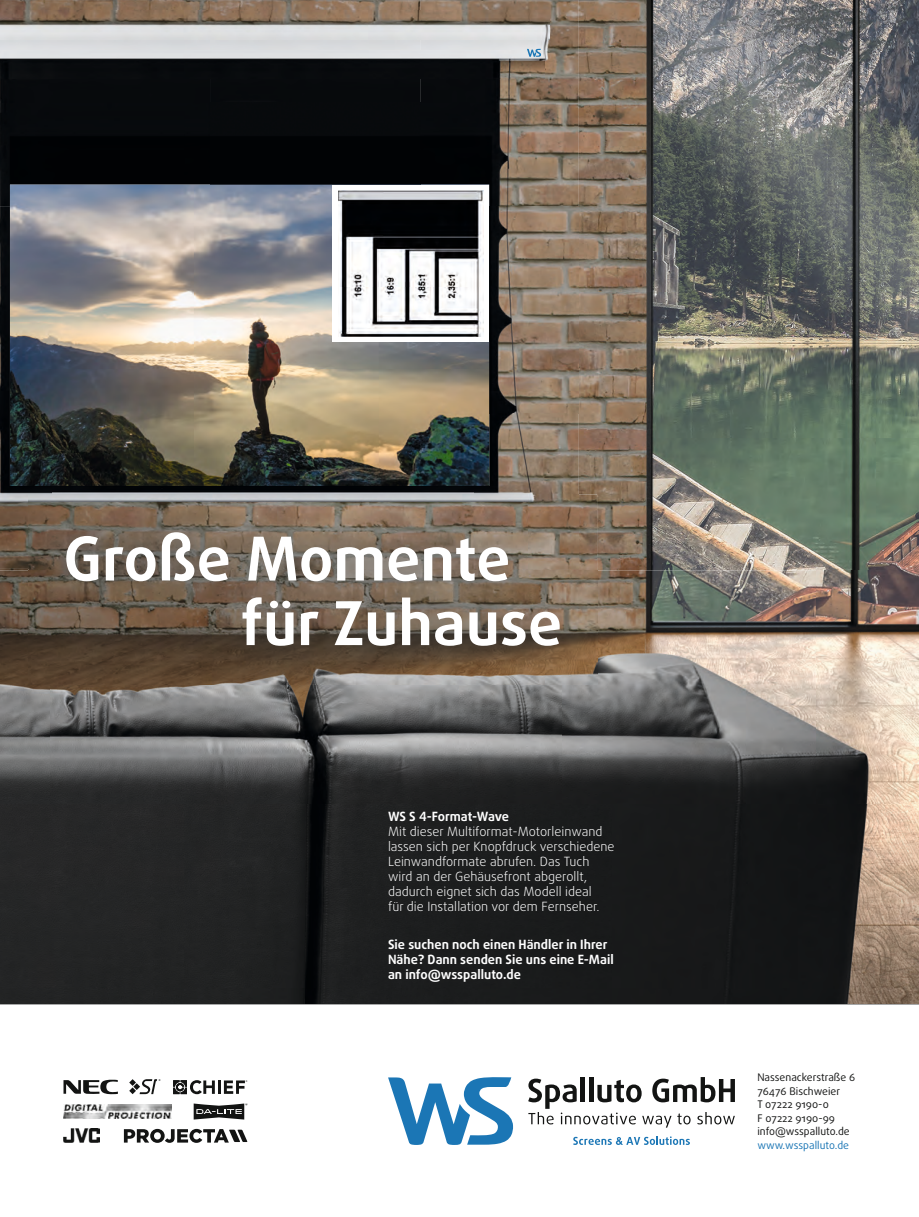
<style>
.page{position:relative;width:919px;height:1217px;background:#fff}
.page>*{position:absolute;margin:0;border:0;box-sizing:border-box;transform-origin:0 0}
.t1{font:700 60.6px/64.5px "Daxline OT";color:#fff}
.t2{font:300 12.75px/15px "Daxline OT";color:#fff}
.t3{font:700 12.75px/15px "Daxline OT";color:#fff}
.t4{font:10.5px/13.5px "Daxline OT";color:#131413}
.t5{font:10.5px "Daxline OT";color:#1b76b5}
</style>
<div class="page">
<img style="left:0;top:0;width:918px;height:570px">
<img style="left:0;top:804px;width:918px;height:200px">
<img style="left:0;top:0;width:578px;height:103px">
<div style="left:0;top:103px;width:210px;height:103px;background:#010305"></div>
<div style="left:210px;top:103px;width:210px;height:82px;background:#010305"></div>
<img style="left:420px;top:103px;width:158px;height:103px">
<img style="left:0;top:206px;width:52px;height:362px">
<img style="left:489px;top:206px;width:89px;height:207px">
<img style="left:473px;top:413px;width:105px;height:81px">
<img style="left:52px;top:486px;width:421px;height:8px">
<img style="left:0;top:11px;width:549px;height:28px">
<img style="left:0;top:50px;width:544px;height:29px">
<svg style="left:527px;top:49px;width:14px;height:8px"></svg>
<img style="left:10px;top:185px;width:479px;height:301px">
<img style="left:0;top:570px;width:51px;height:234px">
<img style="left:562px;top:570px;width:356px;height:234px">
<img style="left:51px;top:684px;width:511px;height:120px">
<div style="left:333px;top:185px;width:156px;height:156px;background:#fff"></div>
<img style="left:338px;top:190px;width:146px;height:146px">
<img style="left:28px;top:494px;width:569px;height:190px">
<img style="left:28px;top:494px;width:550px;height:74px">
<svg style="left:388px;top:1077px;width:125px;height:67px"></svg>
<svg style="left:528px;top:1077px;width:206px;height:50px"></svg>
<svg style="left:573px;top:1136px;width:116px;height:8px"></svg>
<svg style="left:63px;top:1079px;width:55px;height:14px"></svg>
<svg style="left:173px;top:1080px;width:74px;height:13px"></svg>
<img style="left:63px;top:1128px;width:37px;height:14px">
<img style="left:63px;top:1104px;width:109px;height:14px">
<svg style="left:124px;top:1128px;width:123px;height:14px"></svg>
<svg style="left:194px;top:1103px;width:53px;height:16px"></svg>
<svg style="left:129px;top:1079px;width:31px;height:14px"></svg>
<h1 class="t1" style="left:240px;top:526px;width:323px;text-indent:-177px">Große Momente für Zuhause</h1>
<p class="t3" style="left:388px;top:808px;width:123px">WS S 4-Format-Wave</p>
<p class="t2" style="left:388px;top:823px;width:228px">Mit dieser Multiformat-Motorleinwand lassen sich per Knopfdruck verschiedene Leinwandformate abrufen. Das Tuch wird an der Gehäusefront abgerollt, dadurch eignet sich das Modell ideal<br>für die Installation vor dem Fernseher.</p>
<p class="t3" style="left:388px;top:936px;width:227px">Sie suchen noch einen Händler in Ihrer<br>Nähe? Dann senden Sie uns eine E-Mail an info@wsspalluto.de</p>
<p class="t4" style="left:757px;top:1070px;width:99px">Nassenackerstraße 6<br>76476 Bischweier<br>T 07222 9190-0<br>F 07222 9190-99 info@wsspalluto.de</p>
<p class="t5" style="left:757px;top:1137px;width:93px">www.wsspalluto.de</p>
</div>
